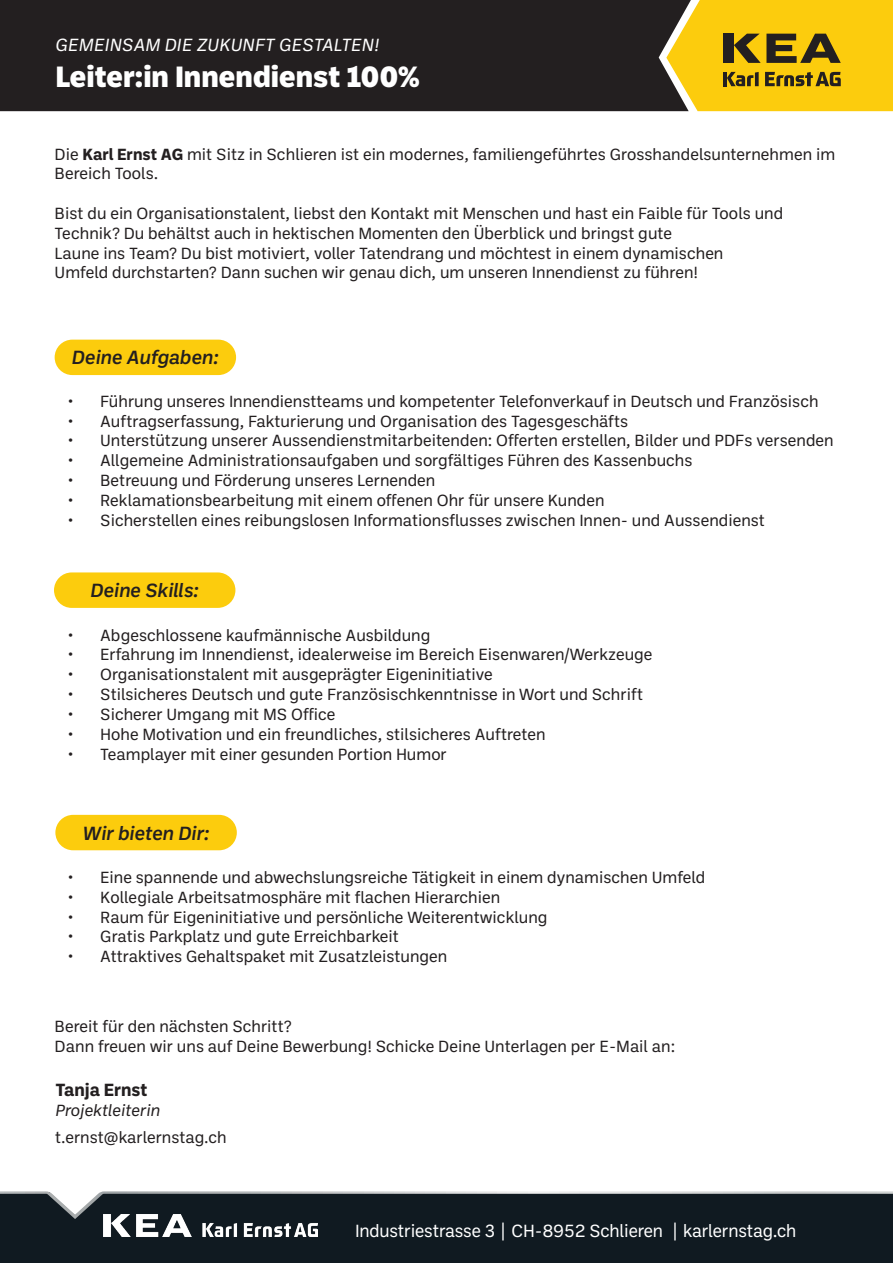
<style>
.page{position:relative;width:893px;height:1263px;background:#fff}
.page>*{position:absolute;margin:0;border:0;box-sizing:border-box;transform-origin:0 0}
.t1{font:800 30px "Ballinger";color:#fff}
.t2{font:italic 500 19.5px "Ballinger";color:#231f20}
._11_Footer{font:18px "Ballinger";letter-spacing:-.01em;color:#fff}
.t3{font:italic 18px "Ballinger";color:#fff}
.t4{font:700 18px "Ballinger";color:#231f20}
.t5{font:16.5px/19.8px "Ballinger";color:#231f20}
.t6{font:italic 16.5px "Ballinger";color:#231f20}
.s1{font-weight:700}
</style>
<div class="page">
<div style="left:0;top:0;width:665px;height:111px;background:#231f20"></div>
<div style="left:55px;top:340px;width:181px;height:35px;background:#fccc0d;border-radius:18px"></div>
<svg style="left:665px;top:0;width:228px;height:112px;background:#d5af1a"></svg>
<div style="left:0;top:1219px;width:893px;height:44px;background:#101a21"></div>
<svg style="left:0;top:1191px;width:893px;height:28px;background:#2a3339"></svg>
<img style="left:103px;top:1215px;width:215px;height:22px">
<div style="left:54px;top:572px;width:181px;height:36px;background:#fccc0d;border-radius:18px"></div>
<div style="left:55px;top:815px;width:182px;height:35px;background:#fccc0d;border-radius:18px"></div>
<p class="t3" style="left:55px;top:33px;width:326px">GEMEINSAM DIE ZUKUNFT GESTALTEN!</p>
<p class="t1" style="left:55px;top:56px;width:366px">Leiter:in Innendienst 100%</p>
<p class="t5" style="left:55px;top:143px;width:782px">Die <span class="s1">Karl Ernst AG</span> mit Sitz in Schlieren ist ein modernes, familiengeführtes Grosshandelsunternehmen im<br>Bereich Tools.</p>
<p class="t5" style="left:55px;top:203px;width:730px">Bist du ein Organisationstalent, liebst den Kontakt mit Menschen und hast ein Faible für Tools und</p>
<p class="t5" style="left:55px;top:222px;width:619px">Technik? Du behältst auch in hektischen Momenten den Überblick und bringst gute</p>
<p class="t5" style="left:55px;top:242px;width:670px">Laune ins Team? Du bist motiviert, voller Tatendrang und möchtest in einem dynamischen</p>
<p class="t5" style="left:55px;top:262px;width:645px">Umfeld durchstarten? Dann suchen wir genau dich, um unseren Innendienst zu führen!</p>
<p class="t2" style="left:72px;top:344px;width:148px">Deine Aufgaben:</p>
<p class="t5" style="left:67px;top:390px;width:753px">• Führung unseres Innendienstteams und kompetenter Telefonverkauf in Deutsch und Französisch</p>
<p class="t5" style="left:67px;top:410px;width:562px">• Auftragserfassung, Fakturierung und Organisation des Tagesgeschäfts</p>
<p class="t5" style="left:67px;top:430px;width:768px">• Unterstützung unserer Aussendienstmitarbeitenden: Offerten erstellen, Bilder und PDFs versenden</p>
<p class="t5" style="left:67px;top:450px;width:626px">• Allgemeine Administrationsaufgaben und sorgfältiges Führen des Kassenbuchs</p>
<p class="t5" style="left:67px;top:470px;width:369px">• Betreuung und Förderung unseres Lernenden</p>
<p class="t5" style="left:67px;top:489px;width:539px">• Reklamationsbearbeitung mit einem offenen Ohr für unsere Kunden</p>
<p class="t5" style="left:67px;top:509px;width:699px">• Sicherstellen eines reibungslosen Informationsflusses zwischen Innen- und Aussendienst</p>
<p class="t2" style="left:90px;top:577px;width:110px">Deine Skills:</p>
<p class="t5" style="left:67px;top:624px;width:364px">• Abgeschlossene kaufmännische Ausbildung</p>
<p class="t5" style="left:67px;top:644px;width:587px">• Erfahrung im Innendienst, idealerweise im Bereich Eisenwaren/Werkzeuge</p>
<p class="t5" style="left:67px;top:664px;width:427px">• Organisationstalent mit ausgeprägter Eigeninitiative</p>
<p class="t5" style="left:67px;top:684px;width:577px">• Stilsicheres Deutsch und gute Französischkenntnisse in Wort und Schrift</p>
<p class="t5" style="left:67px;top:703px;width:270px">• Sicherer Umgang mit MS Office</p>
<p class="t5" style="left:67px;top:723px;width:480px">• Hohe Motivation und ein freundliches, stilsicheres Auftreten</p>
<p class="t5" style="left:67px;top:743px;width:381px">• Teamplayer mit einer gesunden Portion Humor</p>
<p class="t2" style="left:83px;top:820px;width:129px">Wir bieten Dir:</p>
<p class="t5" style="left:67px;top:867px;width:639px">• Eine spannende und abwechslungsreiche Tätigkeit in einem dynamischen Umfeld</p>
<p class="t5" style="left:67px;top:886px;width:434px">• Kollegiale Arbeitsatmosphäre mit flachen Hierarchien</p>
<p class="t5" style="left:67px;top:906px;width:482px">• Raum für Eigeninitiative und persönliche Weiterentwicklung</p>
<p class="t5" style="left:67px;top:926px;width:333px">• Gratis Parkplatz und gute Erreichbarkeit</p>
<p class="t5" style="left:67px;top:946px;width:381px">• Attraktives Gehaltspaket mit Zusatzleistungen</p>
<p class="t5" style="left:55px;top:1015px;width:239px">Bereit für den nächsten Schritt?</p>
<p class="t5" style="left:55px;top:1035px;width:622px">Dann freuen wir uns auf Deine Bewerbung! Schicke Deine Unterlagen per E-Mail an:</p>
<p class="t4" style="left:55px;top:1077px;width:94px">Tanja Ernst</p>
<p class="t6" style="left:55px;top:1099px;width:106px">Projektleiterin</p>
<p class="t5" style="left:55px;top:1126px;width:173px">t.ernst@karlernstag.ch</p>
<p class="_11_Footer" style="left:355px;top:1218px;width:443px">Industriestrasse 3 | CH-8952 Schlieren | karlernstag.ch</p>
</div>
